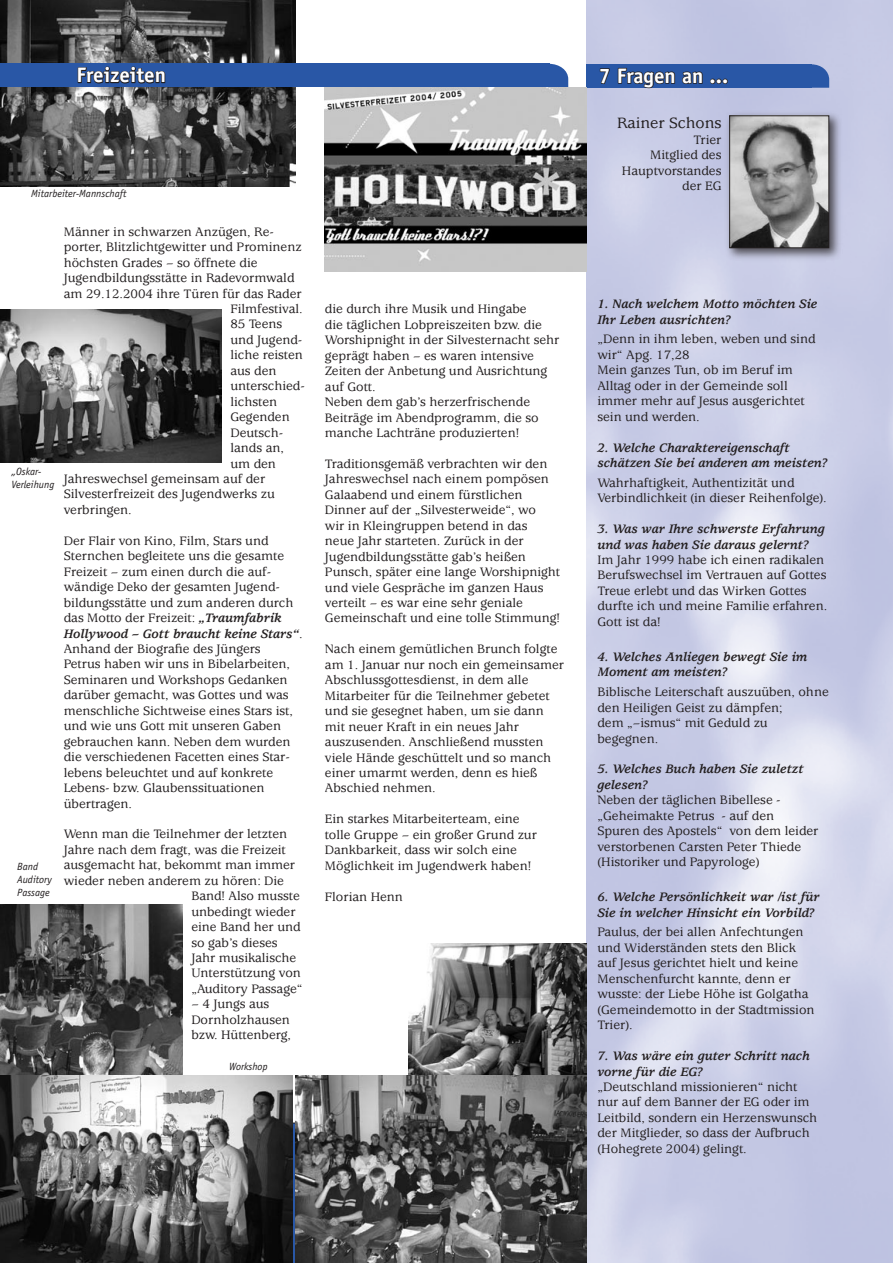
<style>
.page{position:relative;width:893px;height:1263px;background:#fff}
.page>*{position:absolute;margin:0;border:0;box-sizing:border-box;transform-origin:0 0}
.t1{font:700 21px "Officina Sans";color:#fff}
.t2{font:500 16.5px "Usherwood";color:#231f20}
.t3{font:500 13.5px/15.5px "Usherwood";color:#231f20}
.t4{font:italic 700 13.5px/15.5px "Usherwood";color:#231f20}
.t5{font:italic 10.5px/12.6px "Officina Sans";color:#231f20}
.s1{font-weight:700;font-style:italic}
</style>
<div class="page">
<img style="left:0;top:0;width:296px;height:187px">
<img style="left:586px;top:0;width:307px;height:1263px">
<svg style="left:794px;top:64px;width:35px;height:25px"></svg>
<div style="left:586px;top:64px;width:226px;height:24px;background:#2957a6"></div>
<svg style="left:549px;top:64px;width:19px;height:23px"></svg>
<div style="left:0;top:64px;width:549px;height:23px;background:#2957a6"></div>
<svg style="left:77px;top:58px;width:89px;height:31px"></svg>
<svg style="left:599px;top:68px;width:11px;height:16px"></svg>
<svg style="left:617px;top:58px;width:86px;height:38px"></svg>
<svg style="left:710px;top:79px;width:18px;height:5px"></svg>
<div style="left:724px;top:110px;width:119px;height:152px;background:#231f20;opacity:.75"></div>
<img style="left:731px;top:117px;width:96px;height:129px">
<div style="left:729px;top:115px;width:100px;height:133px;border:1px solid #231f20"></div>
<svg style="left:292px;top:1123px;width:3px;height:140px"></svg>
<img style="left:409px;top:943px;width:177px;height:133px">
<img style="left:0;top:904px;width:183px;height:171px">
<img style="left:0;top:1075px;width:292px;height:188px">
<img style="left:0;top:310px;width:222px;height:153px">
<img style="left:295px;top:1076px;width:291px;height:187px">
<img style="left:325px;top:87px;width:261px;height:184px">
<h1 class="t1" style="left:77px;top:62px;width:91px">Freizeiten</h1>
<h1 class="t1" style="left:599px;top:63px;width:131px">7 Fragen an ...</h1>
<p class="t5" style="left:31px;top:187px;width:97px">Mitarbeiter-Mannschaft</p>
<p class="t5" style="left:11px;top:465px;width:44px">„Oskar-<br>Verleihung</p>
<p class="t5" style="left:17px;top:861px;width:36px">Band<br>Auditory<br>Passage</p>
<p class="t3" style="left:64px;top:224px;width:212px">Männer in schwarzen Anzügen, Re-</p>
<p class="t3" style="left:64px;top:239px;width:239px">porter, Blitzlichtgewitter und Prominenz</p>
<p class="t3" style="left:64px;top:255px;width:195px">höchsten Grades – so öffnete die</p>
<p class="t3" style="left:64px;top:270px;width:232px">Jugendbildungsstätte in Radevormwald</p>
<p class="t3" style="left:64px;top:286px;width:240px">am 29.12.2004 ihre Türen für das Rader</p>
<p class="t3" style="left:230px;top:301px;width:74px">Filmfestival.</p>
<p class="t3" style="left:230px;top:317px;width:53px">85 Teens</p>
<p class="t3" style="left:230px;top:332px;width:74px">und Jugend-</p>
<p class="t3" style="left:230px;top:348px;width:74px">liche reisten</p>
<p class="t3" style="left:230px;top:363px;width:48px">aus den</p>
<p class="t3" style="left:230px;top:379px;width:76px">unterschied-</p>
<p class="t3" style="left:230px;top:394px;width:48px">lichsten</p>
<p class="t3" style="left:230px;top:409px;width:61px">Gegenden</p>
<p class="t3" style="left:230px;top:425px;width:54px">Deutsch-</p>
<p class="t3" style="left:230px;top:440px;width:55px">lands an,</p>
<p class="t3" style="left:230px;top:456px;width:47px">um den</p>
<p class="t3" style="left:64px;top:471px;width:203px">Jahreswechsel gemeinsam auf der</p>
<p class="t3" style="left:64px;top:487px;width:213px">Silvesterfreizeit des Jugendwerks zu</p>
<p class="t3" style="left:64px;top:502px;width:70px">verbringen.</p>
<p class="t3" style="left:64px;top:533px;width:240px">Der Flair von Kino, Film, Stars und Sternchen begleitete uns die gesamte Freizeit – zum einen durch die auf&shy;wändige Deko der gesamten Jugend&shy;bildungsstätte und zum anderen durch das Motto der Freizeit: <span class="s1">„Traumfabrik Hollywood – Gott braucht keine Stars“</span>.<br>Anhand der Biografie des Jüngers<br>Petrus haben wir uns in Bibelarbeiten, Seminaren und Workshops Gedanken darüber gemacht, was Gottes und was menschliche Sichtweise eines Stars ist, und wie uns Gott mit unseren Gaben gebrauchen kann. Neben dem wurden die verschiedenen Facetten eines Star&shy;lebens beleuchtet und auf konkrete Lebens- bzw. Glaubenssituationen übertragen.</p>
<p class="t3" style="left:64px;top:827px;width:225px">Wenn man die Teilnehmer der letzten</p>
<p class="t3" style="left:64px;top:842px;width:223px">Jahre nach dem fragt, was die Freizeit</p>
<p class="t3" style="left:64px;top:858px;width:233px">ausgemacht hat, bekommt man immer</p>
<p class="t3" style="left:64px;top:873px;width:222px">wieder neben anderem zu hören: Die</p>
<p class="t3" style="left:191px;top:888px;width:110px">Band! Also musste</p>
<p class="t3" style="left:191px;top:904px;width:106px">unbedingt wieder</p>
<p class="t3" style="left:191px;top:919px;width:111px">eine Band her und</p>
<p class="t3" style="left:191px;top:935px;width:88px">so gab’s dieses</p>
<p class="t3" style="left:191px;top:950px;width:107px">Jahr musikalische</p>
<p class="t3" style="left:191px;top:966px;width:111px">Unterstützung von</p>
<p class="t3" style="left:191px;top:981px;width:113px">„Auditory Passage“</p>
<p class="t3" style="left:191px;top:997px;width:101px">– 4 Jungs aus<br>Dornholzhausen bzw. Hüttenberg,</p>
<p class="t5" style="left:229px;top:1060px;width:40px">Workshop</p>
<p class="t3" style="left:325px;top:302px;width:236px">die durch ihre Musik und Hingabe<br>die täglichen Lobpreiszeiten bzw. die<br>Worshipnight in der Silvesternacht sehr geprägt haben – es waren intensive<br>Zeiten der Anbetung und Ausrichtung auf Gott.<br>Neben dem gab’s herzerfrischende<br>Beiträge im Abendprogramm, die so manche Lachträne produzierten!</p>
<p class="t3" style="left:325px;top:456px;width:237px">Traditionsgemäß verbrachten wir den Jahreswechsel nach einem pompösen Galaabend und einem fürstlichen Dinner auf der „Silvesterweide“, wo<br>wir in Kleingruppen betend in das<br>neue Jahr starteten. Zurück in der Jugendbildungsstätte gab’s heißen Punsch, später eine lange Worshipnight und viele Gespräche im ganzen Haus verteilt – es war eine sehr geniale Gemeinschaft und eine tolle Stimmung!</p>
<p class="t3" style="left:325px;top:642px;width:241px">Nach einem gemütlichen Brunch folgte am 1. Januar nur noch ein gemeinsamer Abschlussgottesdienst, in dem alle Mitarbeiter für die Teilnehmer gebetet und sie gesegnet haben, um sie dann mit neuer Kraft in ein neues Jahr auszusenden. Anschließend mussten viele Hände geschüttelt und so manch einer umarmt werden, denn es hieß Abschied nehmen.</p>
<p class="t3" style="left:325px;top:812px;width:214px">Ein starkes Mitarbeiterteam, eine tolle Gruppe – ein großer Grund zur Dankbarkeit, dass wir solch eine Möglichkeit im Jugendwerk haben!</p>
<p class="t3" style="left:325px;top:889px;width:80px">Florian Henn</p>
<p class="t2" style="left:617px;top:114px;width:106px">Rainer Schons</p>
<p class="t3" style="left:622px;top:132px;width:101px;text-align:right">Trier<br>Mitglied des<br>Hauptvorstandes der EG</p>
<p class="t4" style="left:597px;top:297px;width:221px">1. Nach welchem Motto möchten Sie<br>Ihr Leben ausrichten?</p>
<p class="t3" style="left:597px;top:332px;width:220px">„Denn in ihm leben, weben und sind wir“ Apg. 17,28<br>Mein ganzes Tun, ob im Beruf im<br>Alltag oder in der Gemeinde soll immer mehr auf Jesus ausgerichtet sein und werden.</p>
<p class="t4" style="left:597px;top:440px;width:231px">2. Welche Charaktereigenschaft schätzen Sie bei anderen am meisten?</p>
<p class="t3" style="left:597px;top:475px;width:231px">Wahrhaftigkeit, Authentizität und<br>Verbindlichkeit (in dieser Reihenfolge).</p>
<p class="t4" style="left:597px;top:522px;width:229px">3. Was war Ihre schwerste Erfahrung und was haben Sie daraus gelernt?</p>
<p class="t3" style="left:597px;top:552px;width:231px">Im Jahr 1999 habe ich einen radikalen<br>Berufswechsel im Vertrauen auf Gottes<br>Treue erlebt und das Wirken Gottes durfte ich und meine Familie erfahren.<br>Gott ist da!</p>
<p class="t4" style="left:597px;top:650px;width:211px">4. Welches Anliegen bewegt Sie im<br>Moment am meisten?</p>
<p class="t3" style="left:597px;top:684px;width:233px">Biblische Leiterschaft auszuüben, ohne den Heiligen Geist zu dämpfen;<br>dem „–ismus“ mit Geduld zu begegnen.</p>
<p class="t4" style="left:597px;top:762px;width:208px">5. Welches Buch haben Sie zuletzt gelesen?</p>
<p class="t3" style="left:597px;top:793px;width:223px">Neben der täglichen Bibellese - „Geheimakte Petrus - auf den<br>Spuren des Apostels“ von dem leider verstorbenen Carsten Peter Thiede (Historiker und Papyrologe)</p>
<p class="t4" style="left:597px;top:890px;width:224px">6. Welche Persönlichkeit war /ist für<br>Sie in welcher Hinsicht ein Vorbild?</p>
<p class="t3" style="left:597px;top:925px;width:219px">Paulus, der bei allen Anfechtungen und Widerständen stets den Blick auf Jesus gerichtet hielt und keine<br>Menschenfurcht kannte, denn er wusste: der Liebe Höhe ist Golgatha (Gemeindemotto in der Stadtmission<br>Trier).</p>
<p class="t4" style="left:597px;top:1049px;width:214px">7. Was wäre ein guter Schritt nach vorne für die EG?</p>
<p class="t3" style="left:597px;top:1079px;width:221px">„Deutschland missionieren“ nicht nur auf dem Banner der EG oder im Leitbild, sondern ein Herzenswunsch der Mitglieder, so dass der Aufbruch (Hohegrete 2004) gelingt.</p>
</div>
